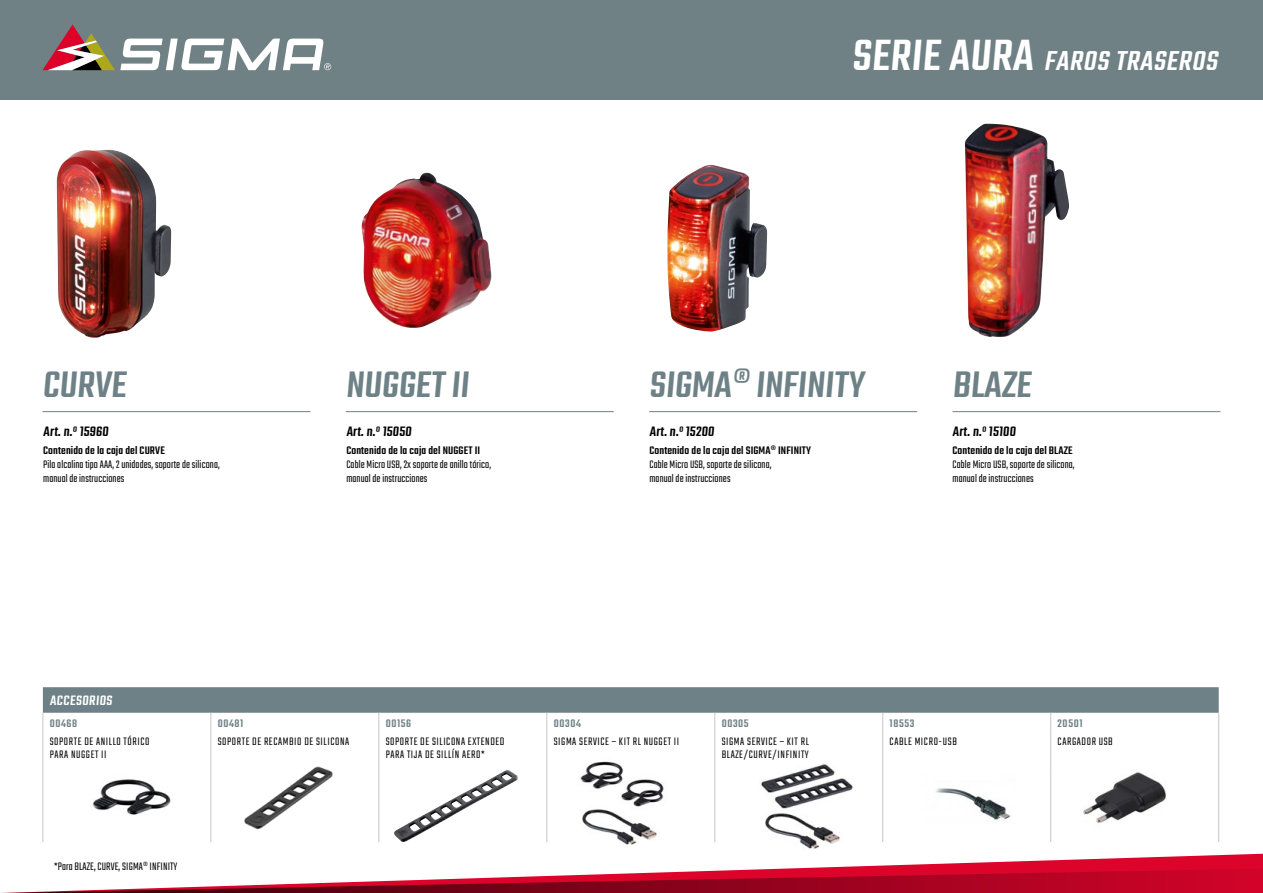
<style>
.page{position:relative;width:1263px;height:893px;background:#fff}
.page>*{position:absolute;margin:0;border:0;box-sizing:border-box;transform-origin:0 0}
.t1{font:500 40.5px "Teko";color:#6d8186}
.t2{font:italic 500 30px "Teko";color:#fff}
.t3{font:500 15px "Teko";color:#000}
._01_Produktname{font:500 15px "Teko";color:#fff}
._03_Zubehörname{font:300 12px/14.4px "Teko";letter-spacing:.01em;color:#000}
._03_Zubehörname-2{font:300 12px/13.5px "Teko";letter-spacing:.05em;color:#000}
.t4{font:500 12px "Teko";letter-spacing:.01em;color:#000}
._02_Artikelnummer{font:500 12px "Teko";letter-spacing:.05em;color:#708186}
.s1{font-style:normal;font-size:48px}
</style>
<div class="page">
<svg style="left:42px;top:837px;width:1221px;height:21px"></svg>
<svg style="left:1px;top:858px;width:1262px;height:35px"></svg>
<img style="left:242px;top:766px;width:94px;height:78px">
<img style="left:84px;top:779px;width:94px;height:65px">
<div style="left:0;top:0;width:1263px;height:99px;background:#708186"></div>
<svg style="left:43px;top:24px;width:288px;height:46px"></svg>
<img style="left:57px;top:149px;width:114px;height:189px">
<img style="left:362px;top:173px;width:129px;height:155px">
<img style="left:667px;top:165px;width:100px;height:167px">
<img style="left:965px;top:124px;width:104px;height:213px">
<hr style="left:43px;top:411px;width:267px;height:1px;background:#6d8186">
<hr style="left:346px;top:411px;width:268px;height:1px;background:#6d8186">
<hr style="left:649px;top:411px;width:268px;height:1px;background:#6d8186">
<hr style="left:952px;top:411px;width:268px;height:1px;background:#6d8186">
<svg style="left:43px;top:687px;width:1176px;height:47px"></svg>
<hr style="left:43px;top:734px;width:1px;height:34px;background:#c5c6c6">
<hr style="left:210px;top:734px;width:1px;height:34px;background:#c5c6c6">
<hr style="left:378px;top:734px;width:1px;height:34px;background:#c5c6c6">
<hr style="left:546px;top:734px;width:1px;height:34px;background:#c5c6c6">
<hr style="left:714px;top:734px;width:1px;height:34px;background:#c5c6c6">
<hr style="left:882px;top:734px;width:1px;height:34px;background:#c5c6c6">
<hr style="left:1050px;top:734px;width:1px;height:34px;background:#c5c6c6">
<hr style="left:1218px;top:734px;width:1px;height:34px;background:#c5c6c6">
<hr style="left:43px;top:768px;width:1px;height:74px;background:#c5c6c6">
<hr style="left:210px;top:768px;width:1px;height:74px;background:#c5c6c6">
<hr style="left:378px;top:768px;width:1px;height:74px;background:#c5c6c6">
<hr style="left:546px;top:768px;width:1px;height:74px;background:#c5c6c6">
<hr style="left:714px;top:768px;width:1px;height:74px;background:#c5c6c6">
<hr style="left:882px;top:768px;width:1px;height:74px;background:#c5c6c6">
<hr style="left:1050px;top:768px;width:1px;height:74px;background:#c5c6c6">
<hr style="left:1218px;top:768px;width:1px;height:74px;background:#c5c6c6">
<img style="left:921px;top:788px;width:94px;height:56px">
<img style="left:1077px;top:772px;width:94px;height:72px">
<img style="left:577px;top:761px;width:94px;height:89px">
<img style="left:759px;top:764px;width:94px;height:90px">
<img style="left:394px;top:770px;width:125px;height:73px">
<p class="t2" style="left:852px;top:44px;width:374px"><span class="s1">SERIE AURA</span> FAROS TRASEROS</p>
<p class="t1" style="left:43px;top:361px;width:90px">CURVE</p>
<p class="t1" style="left:346px;top:361px;width:129px">NUGGET II</p>
<p class="t1" style="left:649px;top:361px;width:221px">SIGMA® INFINITY</p>
<p class="t1" style="left:952px;top:361px;width:85px">BLAZE</p>
<p class="t3" style="left:649px;top:422px;width:68px">Art. n.º 15200</p>
<p class="t4" style="left:649px;top:443px;width:163px">Contenido de la caja del SIGMA® INFINITY</p>
<p class="_03_Zubehörname" style="left:649px;top:458px;width:124px">Cable Micro USB, soporte de silicona, manual de instrucciones</p>
<p class="t3" style="left:43px;top:422px;width:68px">Art. n.º 15960</p>
<p class="t4" style="left:43px;top:443px;width:123px">Contenido de la caja del CURVE</p>
<p class="_03_Zubehörname" style="left:43px;top:458px;width:178px">Pila alcalina tipo AAA, 2 unidades, soporte de silicona, manual de instrucciones</p>
<p class="t3" style="left:346px;top:422px;width:68px">Art. n.º 15050</p>
<p class="t4" style="left:346px;top:443px;width:135px">Contenido de la caja del NUGGET II</p>
<p class="_03_Zubehörname" style="left:346px;top:458px;width:146px">Cable Micro USB, 2x soporte de anillo tórico, manual de instrucciones</p>
<p class="t3" style="left:952px;top:422px;width:66px">Art. n.º 15100</p>
<p class="t4" style="left:952px;top:443px;width:122px">Contenido de la caja del BLAZE</p>
<p class="_03_Zubehörname" style="left:952px;top:458px;width:124px">Cable Micro USB, soporte de silicona, manual de instrucciones</p>
<p class="_01_Produktname" style="left:50px;top:691px;width:66px">ACCESORIOS</p>
<p class="_02_Artikelnummer" style="left:50px;top:716px;width:29px">00468</p>
<p class="_02_Artikelnummer" style="left:218px;top:716px;width:27px">00481</p>
<p class="_02_Artikelnummer" style="left:386px;top:716px;width:27px">00156</p>
<p class="_02_Artikelnummer" style="left:554px;top:716px;width:29px">00304</p>
<p class="_02_Artikelnummer" style="left:722px;top:716px;width:29px">00305</p>
<p class="_02_Artikelnummer" style="left:890px;top:716px;width:26px">18553</p>
<p class="_02_Artikelnummer" style="left:1057px;top:716px;width:26px">20501</p>
<p class="_03_Zubehörname-2" style="left:50px;top:735px;width:101px">SOPORTE DE ANILLO TÓRICO</p>
<p class="_03_Zubehörname-2" style="left:50px;top:749px;width:58px">PARA NUGGET II</p>
<p class="_03_Zubehörname-2" style="left:218px;top:735px;width:133px">SOPORTE DE RECAMBIO DE SILICONA</p>
<p class="_03_Zubehörname-2" style="left:386px;top:735px;width:120px">SOPORTE DE SILICONA EXTENDED<br>PARA TIJA DE SILLÍN AERO*</p>
<p class="_03_Zubehörname-2" style="left:554px;top:735px;width:127px">SIGMA SERVICE – KIT RL NUGGET II</p>
<p class="_03_Zubehörname-2" style="left:722px;top:735px;width:89px">SIGMA SERVICE – KIT RL<br>BLAZE/CURVE/INFINITY</p>
<p class="_03_Zubehörname-2" style="left:890px;top:735px;width:69px">CABLE MICRO-USB</p>
<p class="_03_Zubehörname-2" style="left:1057px;top:735px;width:57px">CARGADOR USB</p>
<p class="_03_Zubehörname" style="left:54px;top:860px;width:125px">*Para BLAZE, CURVE, SIGMA® INFINITY</p>
</div>
